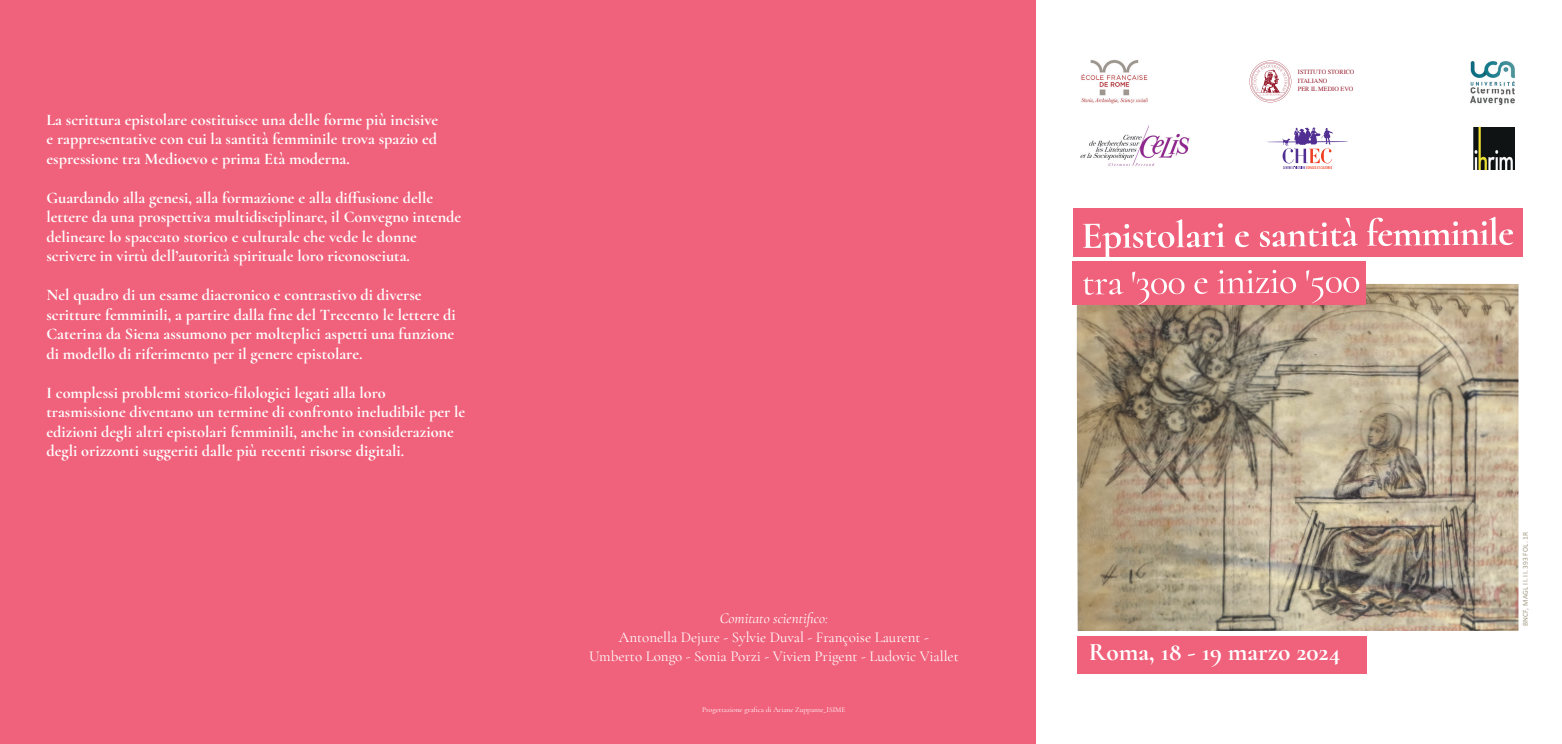
<style>
.page{position:relative;width:1562px;height:744px;background:#fff}
.page>*{position:absolute;margin:0;border:0;box-sizing:border-box;transform-origin:0 0}
.t1{font:300 25.38px "Cormorant";color:#fff}
.t2{font:300 16.25px/19.5px "Cormorant";color:#fff}
.t3{font:15px/18.8px "Cormorant Garamond";color:#fff;text-align:center}
.t4{font:italic 15px "Cormorant Garamond";color:#fff}
.t5{font:7.5px "Cormorant Garamond";color:#fff}
.t6{font:7.5px "Calibri";letter-spacing:.04em;color:#a49c85}
.t7{font:6.25px/8.4px "Times";color:#95192b}
</style>
<div class="page">
<img style="left:1077px;top:284px;width:441px;height:347px">
<div style="left:1073px;top:261px;width:293px;height:44px;background:#f0617b"></div>
<div style="left:1073px;top:208px;width:449px;height:48px;background:#f0617b"></div>
<svg style="left:1083px;top:219px;width:142px;height:38px"></svg>
<svg style="left:1235px;top:231px;width:14px;height:16px"></svg>
<svg style="left:1260px;top:218px;width:98px;height:29px"></svg>
<svg style="left:1367px;top:217px;width:146px;height:29px"></svg>
<svg style="left:1083px;top:277px;width:41px;height:18px"></svg>
<svg style="left:1132px;top:271px;width:52px;height:33px"></svg>
<svg style="left:1194px;top:278px;width:14px;height:16px"></svg>
<svg style="left:1217px;top:270px;width:79px;height:23px"></svg>
<svg style="left:1306px;top:270px;width:53px;height:33px"></svg>
<svg style="left:1249px;top:61px;width:42px;height:41px"></svg>
<img style="left:1081px;top:59px;width:67px;height:44px">
<img style="left:1471px;top:61px;width:44px;height:43px">
<div style="left:1078px;top:635px;width:289px;height:38px;background:#f0617b"></div>
<img style="left:1080px;top:125px;width:110px;height:41px">
<img style="left:1473px;top:127px;width:41px;height:42px">
<svg style="left:1267px;top:127px;width:81px;height:42px"></svg>
<div style="left:512px;top:0;width:524px;height:743px;background:#f0617b"></div>
<div style="left:0;top:0;width:512px;height:743px;background:#f0617b"></div>
<p class="t2" style="left:46px;top:110px;width:393px;text-align:justify">La scrittura epistolare costituisce una delle forme più incisive e rappresentative con cui la santità femminile trova spazio ed espressione tra Medioevo e prima Età moderna.</p>
<p class="t2" style="left:46px;top:188px;width:416px">Guardando alla genesi, alla formazione e alla diffusione delle lettere da una prospettiva multidisciplinare, il Convegno intende delineare lo spaccato storico e culturale che vede le donne scrivere in virtù dell’autorità spirituale loro riconosciuta.</p>
<p class="t2" style="left:46px;top:285px;width:411px">Nel quadro di un esame diacronico e contrastivo di diverse scritture femminili, a partire dalla fine del Trecento le lettere di Caterina da Siena assumono per molteplici aspetti una funzione di modello di riferimento per il genere epistolare.</p>
<p class="t2" style="left:46px;top:383px;width:420px">I complessi problemi storico-filologici legati alla loro trasmissione diventano un termine di confronto ineludibile per le edizioni degli altri epistolari femminili, anche in considerazione degli orizzonti suggeriti dalle più recenti risorse digitali.</p>
<p class="t4" style="left:720px;top:609px;width:110px">Comitato scientifico:</p>
<p class="t3" style="left:589px;top:627px;width:371px">Antonella Dejure - Sylvie Duval - Françoise Laurent -<br>Umberto Longo - Sonia Porzi - Vivien Prigent - Ludovic Viallet</p>
<p class="t5" style="left:702px;top:705px;width:145px">Progettazione grafica di Ariane Zuppante_ISIME</p>
<p class="t7" style="left:1298px;top:68px;width:58px">ISTITUTO STORICO<br>ITALIANO<br>PER IL MEDIO EVO</p>
<h1 class="t1" style="left:1089px;top:636px;width:253px">Roma, 18 - 19 marzo 2024</h1>
<p class="t6" style="left:1520px;top:626px;width:96px;rotate:-90deg">BNCF, MAGL II. II. 393 FOL. 1R</p>
</div>
